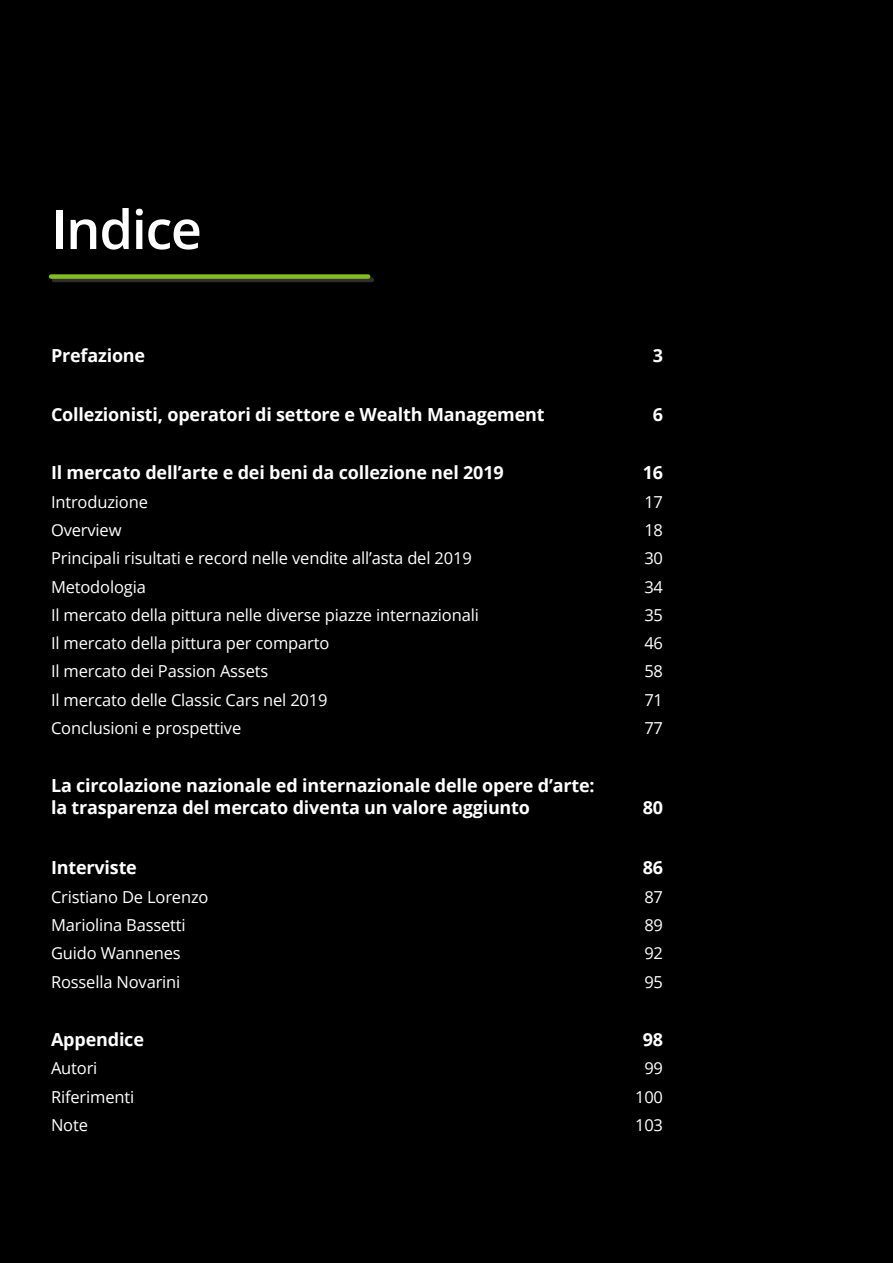
<style>
.page{position:relative;width:893px;height:1263px;background:#000}
.page>*{position:absolute;margin:0;border:0;box-sizing:border-box;transform-origin:0 0}
.t1{font:600 54px "Open Sans";letter-spacing:-.025em;color:#fff}
.t2{font:700 18px/21.6px "Open Sans";letter-spacing:-.01em;color:#fff}
.t3{font:16.5px "Open Sans";letter-spacing:-.01em;color:#fff}
</style>
<div class="page">
<div style="left:52px;top:277px;width:322px;height:6px;background:#323232"></div>
<div style="left:51px;top:274px;width:317px;height:5px;background:#85bc22"></div>
<h1 class="t1" style="left:51px;top:192px;width:152px">Indice</h1>
<p class="t2" style="left:51px;top:345px;width:96px">Prefazione</p>
<p class="t2" style="left:653px;top:345px;width:12px">3</p>
<p class="t2" style="left:51px;top:403px;width:495px">Collezionisti, operatori di settore e Wealth Management</p>
<p class="t2" style="left:653px;top:403px;width:12px">6</p>
<p class="t2" style="left:51px;top:461px;width:454px">Il mercato dell’arte e dei beni da collezione nel 2019</p>
<p class="t2" style="left:643px;top:461px;width:22px">16</p>
<p class="t3" style="left:51px;top:490px;width:98px">Introduzione</p>
<p class="t3" style="left:644px;top:490px;width:20px">17</p>
<p class="t3" style="left:51px;top:519px;width:72px">Overview</p>
<p class="t3" style="left:644px;top:519px;width:20px">18</p>
<p class="t3" style="left:51px;top:547px;width:422px">Principali risultati e record nelle vendite all’asta del 2019</p>
<p class="t3" style="left:644px;top:547px;width:20px">30</p>
<p class="t3" style="left:51px;top:575px;width:96px">Metodologia</p>
<p class="t3" style="left:644px;top:575px;width:20px">34</p>
<p class="t3" style="left:51px;top:603px;width:429px">Il mercato della pittura nelle diverse piazze internazionali</p>
<p class="t3" style="left:644px;top:603px;width:20px">35</p>
<p class="t3" style="left:51px;top:632px;width:280px">Il mercato della pittura per comparto</p>
<p class="t3" style="left:644px;top:632px;width:20px">46</p>
<p class="t3" style="left:51px;top:660px;width:219px">Il mercato dei Passion Assets</p>
<p class="t3" style="left:644px;top:660px;width:20px">58</p>
<p class="t3" style="left:51px;top:688px;width:278px">Il mercato delle Classic Cars nel 2019</p>
<p class="t3" style="left:644px;top:688px;width:20px">71</p>
<p class="t3" style="left:51px;top:717px;width:192px">Conclusioni e prospettive</p>
<p class="t3" style="left:644px;top:717px;width:20px">77</p>
<p class="t2" style="left:51px;top:775px;width:545px">La circolazione nazionale ed internazionale delle opere d’arte: la trasparenza del mercato diventa un valore aggiunto</p>
<p class="t2" style="left:643px;top:796px;width:22px">80</p>
<p class="t2" style="left:51px;top:856px;width:87px">Interviste</p>
<p class="t2" style="left:643px;top:856px;width:22px">86</p>
<p class="t3" style="left:51px;top:885px;width:159px">Cristiano De Lorenzo</p>
<p class="t3" style="left:644px;top:885px;width:20px">87</p>
<p class="t3" style="left:51px;top:914px;width:136px">Mariolina Bassetti</p>
<p class="t3" style="left:644px;top:914px;width:20px">89</p>
<p class="t3" style="left:51px;top:942px;width:131px">Guido Wannenes</p>
<p class="t3" style="left:644px;top:942px;width:20px">92</p>
<p class="t3" style="left:51px;top:970px;width:131px">Rossella Novarini</p>
<p class="t3" style="left:644px;top:970px;width:20px">95</p>
<p class="t2" style="left:51px;top:1028px;width:95px">Appendice</p>
<p class="t2" style="left:643px;top:1028px;width:22px">98</p>
<p class="t3" style="left:51px;top:1057px;width:48px">Autori</p>
<p class="t3" style="left:644px;top:1057px;width:20px">99</p>
<p class="t3" style="left:51px;top:1085px;width:85px">Riferimenti</p>
<p class="t3" style="left:635px;top:1085px;width:29px">100</p>
<p class="t3" style="left:51px;top:1113px;width:38px">Note</p>
<p class="t3" style="left:635px;top:1113px;width:29px">103</p>
</div>
